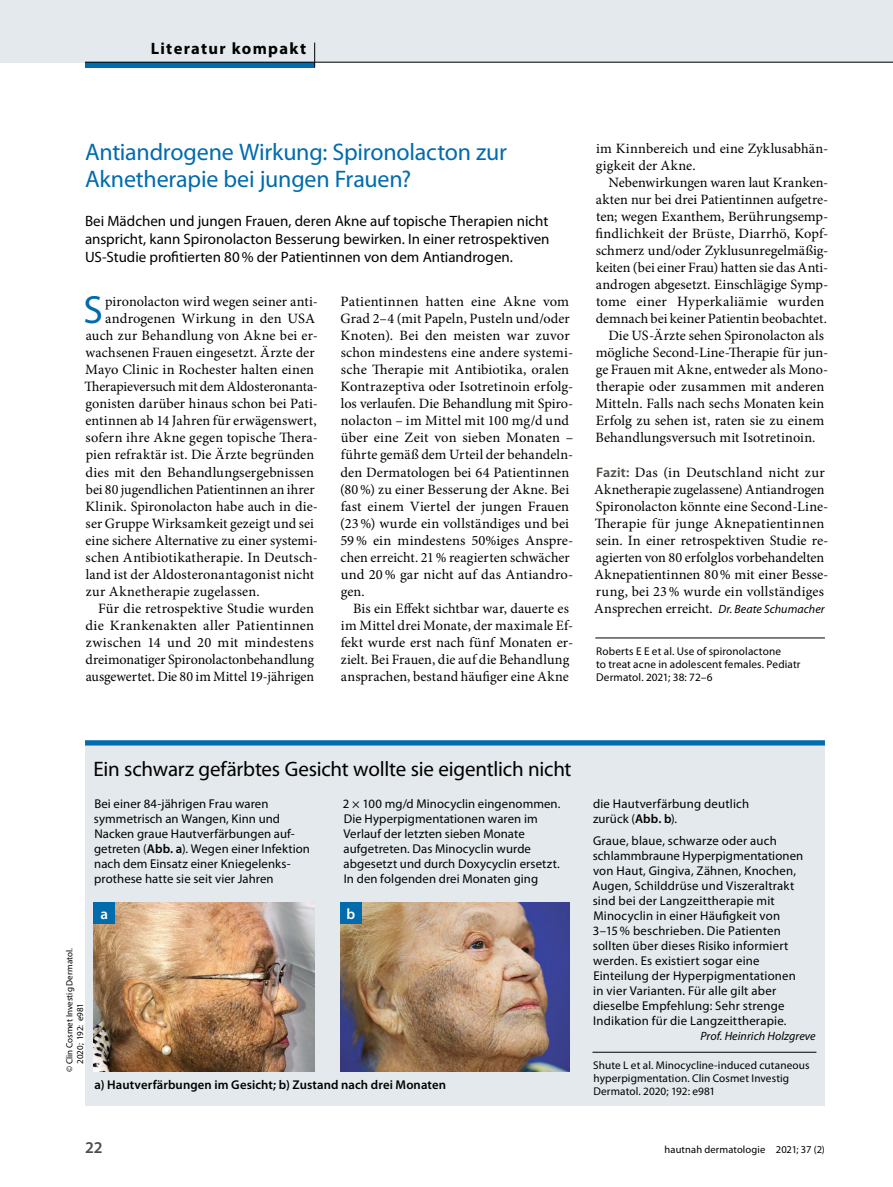
<style>
.page{position:relative;width:893px;height:1187px;background:#fff}
.page>*{position:absolute;margin:0;border:0;box-sizing:border-box;transform-origin:0 0}
.Para_Initial_2{font:39.45px "Myriad Pro";color:#006bad}
.Title_2{font:24px/27px "Myriad Pro";letter-spacing:-.01em;color:#006bad}
.Title_x1{font:21px "Myriad Pro";letter-spacing:-.01em;color:#000}
.t1{font:700 16.5px "Myriad Pro";letter-spacing:.08em;color:#000}
.t2{font:600 16.5px "Myriad Pro";color:#4d4c47}
.Trailer_2{font:15px/18px "Myriad Pro";color:#000;text-align:justify}
.Image_Number_x{font:600 15px "Myriad Pro";color:#fff}
.Para_Indent{font:14.25px/17px "Minion Pro";letter-spacing:.005em;color:#000}
.Para_Initial_2-2{font:14.25px "Minion Pro";letter-spacing:.005em;color:#000}
.SectionHeading_2_Dat{font:14.25px/17px "Minion Pro";letter-spacing:.005em;color:#000}
.Para_x1{font:12.75px/15px "Myriad Pro";letter-spacing:.01em;color:#000}
.Image_Caption_x{font:600 12.75px "Myriad Pro";letter-spacing:.005em;color:#000}
.Para_x1-2{font:italic 12px "Myriad Pro";letter-spacing:.005em;color:#000}
.Source_x{font:11.25px/12.8px "Myriad Pro";letter-spacing:.01em;color:#000}
.t3{font:10.5px "Myriad Pro";letter-spacing:.01em;color:#000}
.Image_Source_x{font:9px/10.5px "Myriad Pro";letter-spacing:.005em;color:#000}
.s1{font-family:"Myriad Pro";font-weight:600;font-size:13.8px;color:#4d4c47}
.s2{font-family:"Myriad Pro";font-style:italic;font-size:12px}
.s3{font-weight:600}
</style>
<div class="page">
<div style="left:0;top:0;width:892px;height:62px;background:#e3e9ec"></div>
<hr style="left:595px;top:637px;width:230px;height:1px;background:#000">
<div style="left:85px;top:740px;width:740px;height:366px;background:#e3e9ec"></div>
<div style="left:85px;top:740px;width:740px;height:5px;background:#006bad"></div>
<hr style="left:592px;top:1051px;width:224px;height:1px;background:#000">
<img style="left:94px;top:902px;width:221px;height:169px">
<img style="left:340px;top:902px;width:230px;height:169px">
<div style="left:94px;top:902px;width:21px;height:21px;background:#006bad"></div>
<div style="left:340px;top:902px;width:21px;height:21px;background:#006bad"></div>
<div style="left:85px;top:62px;width:230px;height:5px;background:#006bad"></div>
<hr style="left:85px;top:62px;width:230px;height:1px;background:#000">
<hr style="left:315px;top:62px;width:578px;height:1px;background:#000">
<svg style="left:314px;top:43px;width:1px;height:24px"></svg>
<p class="t1" style="left:151px;top:37px;width:157px">Literatur kompakt</p>
<p class="Title_2" style="left:85px;top:138px;width:424px">Antiandrogene Wirkung: Spironolacton zur<br>Aknetherapie bei jungen Frauen?</p>
<p class="Trailer_2" style="left:85px;top:212px;width:466px">Bei Mädchen und jungen Frauen, deren Akne auf topische Therapien nicht anspricht, kann Spironolacton Besserung bewirken. In einer retrospektiven US-Studie profitierten 80% der Patientinnen von dem Antiandrogen.</p>
<p class="Para_Initial_2" style="left:83px;top:286px;width:21px">S</p>
<p class="Para_Initial_2-2" style="left:105px;top:292px;width:214px">pironolacton wird wegen seiner anti-</p>
<p class="Para_Indent" style="left:340px;top:293px;width:235px">Patientinnen hatten eine Akne vom Grad 2–4 (mit Papeln, Pusteln und/oder Knoten). Bei den meisten war zuvor schon mindestens eine andere systemi&shy;sche Therapie mit Antibiotika, oralen Kontrazeptiva oder Isotretinoin erfolg&shy;los verlaufen. Die Behandlung mit Spiro&shy;nolacton – im Mittel mit 100 mg/d und über eine Zeit von sieben Monaten – führte gemäß dem Urteil der behandeln&shy;den Dermatologen bei 64 Patientinnen (80%) zu einer Besserung der Akne. Bei fast einem Viertel der jungen Frauen (23%) wurde ein vollständiges und bei 59% ein mindestens 50%iges Anspre&shy;chen erreicht. 21% reagierten schwächer und 20% gar nicht auf das Antiandro&shy;gen.</p>
<p class="Para_Indent" style="left:341px;top:599px;width:234px;text-align:center">Bis ein Effekt sichtbar war, dauerte es im Mittel drei Monate, der maximale Ef&shy;fekt wurde erst nach fünf Monaten er&shy;zielt. Bei Frauen, die auf die Behandlung ansprachen, bestand häufiger eine Akne</p>
<p class="Para_Initial_2-2" style="left:105px;top:309px;width:212px">androgenen Wirkung in den USA</p>
<p class="Para_Initial_2-2" style="left:86px;top:326px;width:234px">auch zur Behandlung von Akne bei er-</p>
<p class="Para_Initial_2-2" style="left:85px;top:343px;width:231px">wachsenen Frauen eingesetzt. Ärzte der</p>
<p class="Para_Initial_2-2" style="left:85px;top:360px;width:230px">Mayo Clinic in Rochester halten einen</p>
<p class="Para_Initial_2-2" style="left:85px;top:377px;width:233px">Therapieversuch mit dem Aldosteronanta-</p>
<p class="Para_Initial_2-2" style="left:86px;top:394px;width:234px">gonisten darüber hinaus schon bei Pati-</p>
<p class="Para_Initial_2-2" style="left:85px;top:411px;width:233px">entinnen ab 14 Jahren für erwägenswert,</p>
<p class="Para_Initial_2-2" style="left:86px;top:428px;width:234px">sofern ihre Akne gegen topische Thera-</p>
<p class="Para_Initial_2-2" style="left:86px;top:445px;width:230px">pien refraktär ist. Die Ärzte begründen</p>
<p class="Para_Initial_2-2" style="left:85px;top:462px;width:230px">dies mit den Behandlungsergebnissen</p>
<p class="Para_Initial_2-2" style="left:86px;top:479px;width:230px">bei 80 jugendlichen Patientinnen an ihrer</p>
<p class="Para_Initial_2-2" style="left:85px;top:496px;width:234px">Klinik. Spironolacton habe auch in die-</p>
<p class="Para_Initial_2-2" style="left:86px;top:513px;width:230px">ser Gruppe Wirksamkeit gezeigt und sei</p>
<p class="Para_Initial_2-2" style="left:85px;top:530px;width:234px">eine sichere Alternative zu einer systemi-</p>
<p class="Para_Initial_2-2" style="left:86px;top:547px;width:234px">schen Antibiotikatherapie. In Deutsch-</p>
<p class="Para_Initial_2-2" style="left:86px;top:564px;width:230px">land ist der Aldosteronantagonist nicht</p>
<p class="Para_Initial_2-2" style="left:86px;top:581px;width:175px">zur Aknetherapie zugelassen.</p>
<p class="Para_Indent" style="left:85px;top:599px;width:230px;text-align:justify;text-indent:13px">Für die retrospektive Studie wurden die Krankenakten aller Patientinnen zwischen 14 und 20 mit mindestens dreimonatiger Spironolactonbehandlung ausgewertet. Die 80 im Mittel 19-jährigen</p>
<p class="Para_Indent" style="left:596px;top:140px;width:234px">im Kinnbereich und eine Zyklusabhän&shy;gigkeit der Akne.</p>
<p class="Para_Indent" style="left:595px;top:174px;width:234px;text-indent:13px">Nebenwirkungen waren laut Kranken&shy;akten nur bei drei Patientinnen aufgetre&shy;ten; wegen Exanthem, Berührungsemp&shy;findlichkeit der Brüste, Diarrhö, Kopf&shy;schmerz und/oder Zyklusunregelmäßig&shy;keiten (bei einer Frau) hatten sie das Anti&shy;androgen abgesetzt. Einschlägige Symp&shy;tome einer Hyperkaliämie wurden demnach bei keiner Patientin beobachtet.</p>
<p class="Para_Indent" style="left:595px;top:327px;width:234px;text-indent:13px">Die US-Ärzte sehen Spironolacton als mögliche Second-Line-Therapie für jun&shy;ge Frauen mit Akne, entweder als Mono&shy;therapie oder zusammen mit anderen Mitteln. Falls nach sechs Monaten kein Erfolg zu sehen ist, raten sie zu einem Behandlungsversuch mit Isotretinoin.</p>
<p class="SectionHeading_2_Dat" style="left:594px;top:463px;width:236px"><span class="s1">Fazit:</span> Das (in Deutschland nicht zur Aknetherapie zugelassene) Antiandrogen Spironolacton könnte eine Second-Line-Therapie für junge Aknepatientinnen sein. In einer retrospektiven Studie re&shy;agierten von 80 erfolglos vorbehandelten Aknepatientinnen 80% mit einer Besse&shy;rung, bei 23% wurde ein vollständiges Ansprechen erreicht. <span class="s2">Dr. Beate Schumacher</span></p>
<p class="Source_x" style="left:596px;top:644px;width:206px">Roberts E E et al. Use of spironolactone<br>to treat acne in adolescent females. Pediatr<br>Dermatol. 2021; 38: 72–6</p>
<p class="Image_Source_x" style="left:64px;top:1063px;width:117px;text-indent:-9px;rotate:-90deg">© Clin Cosmet Investig Dermatol.<br>2020; 192: e981</p>
<p class="Title_x1" style="left:94px;top:756px;width:480px">Ein schwarz gefärbtes Gesicht wollte sie eigentlich nicht</p>
<p class="Para_x1" style="left:94px;top:796px;width:218px">Bei einer 84-jährigen Frau waren symmetrisch an Wangen, Kinn und Nacken graue Hautverfärbungen auf&shy;getreten (<span class="s3">Abb. a</span>). Wegen einer Infektion nach dem Einsatz einer Kniegelenks&shy;prothese hatte sie seit vier Jahren</p>
<p class="Para_x1" style="left:343px;top:796px;width:219px">2 × 100 mg/d Minocyclin eingenommen.<br>Die Hyperpigmentationen waren im Verlauf der letzten sieben Monate aufgetreten. Das Minocyclin wurde abgesetzt und durch Doxycyclin ersetzt.<br>In den folgenden drei Monaten ging</p>
<p class="Para_x1" style="left:593px;top:796px;width:158px">die Hautverfärbung deutlich zurück (<span class="s3">Abb. b</span>).</p>
<p class="Para_x1" style="left:592px;top:832px;width:212px">Graue, blaue, schwarze oder auch schlammbraune Hyperpigmentationen von Haut, Gingiva, Zähnen, Knochen, Augen, Schilddrüse und Viszeraltrakt sind bei der Langzeittherapie mit Minocyclin in einer Häufigkeit von 3–15% beschrieben. Die Patienten sollten über dieses Risiko informiert werden. Es existiert sogar eine Einteilung der Hyperpigmentationen in vier Varianten. Für alle gilt aber dieselbe Empfehlung: Sehr strenge Indikation für die Langzeittherapie.</p>
<p class="Para_x1-2" style="left:700px;top:1028px;width:117px">Prof. Heinrich Holzgreve</p>
<p class="Source_x" style="left:593px;top:1059px;width:218px">Shute L et al. Minocycline-induced cutaneous hyperpigmentation. Clin Cosmet Investig<br>Dermatol. 2020; 192: e981</p>
<p class="Image_Number_x" style="left:100px;top:903px;width:9px">a</p>
<p class="Image_Number_x" style="left:346px;top:903px;width:10px">b</p>
<p class="Image_Caption_x" style="left:94px;top:1076px;width:353px">a) Hautverfärbungen im Gesicht; b) Zustand nach drei Monaten</p>
<p class="t2" style="left:85px;top:1136px;width:19px">22</p>
<p class="t3" style="left:665px;top:1142px;width:162px">hautnah dermatologie 2021; 37 (2)</p>
</div>
